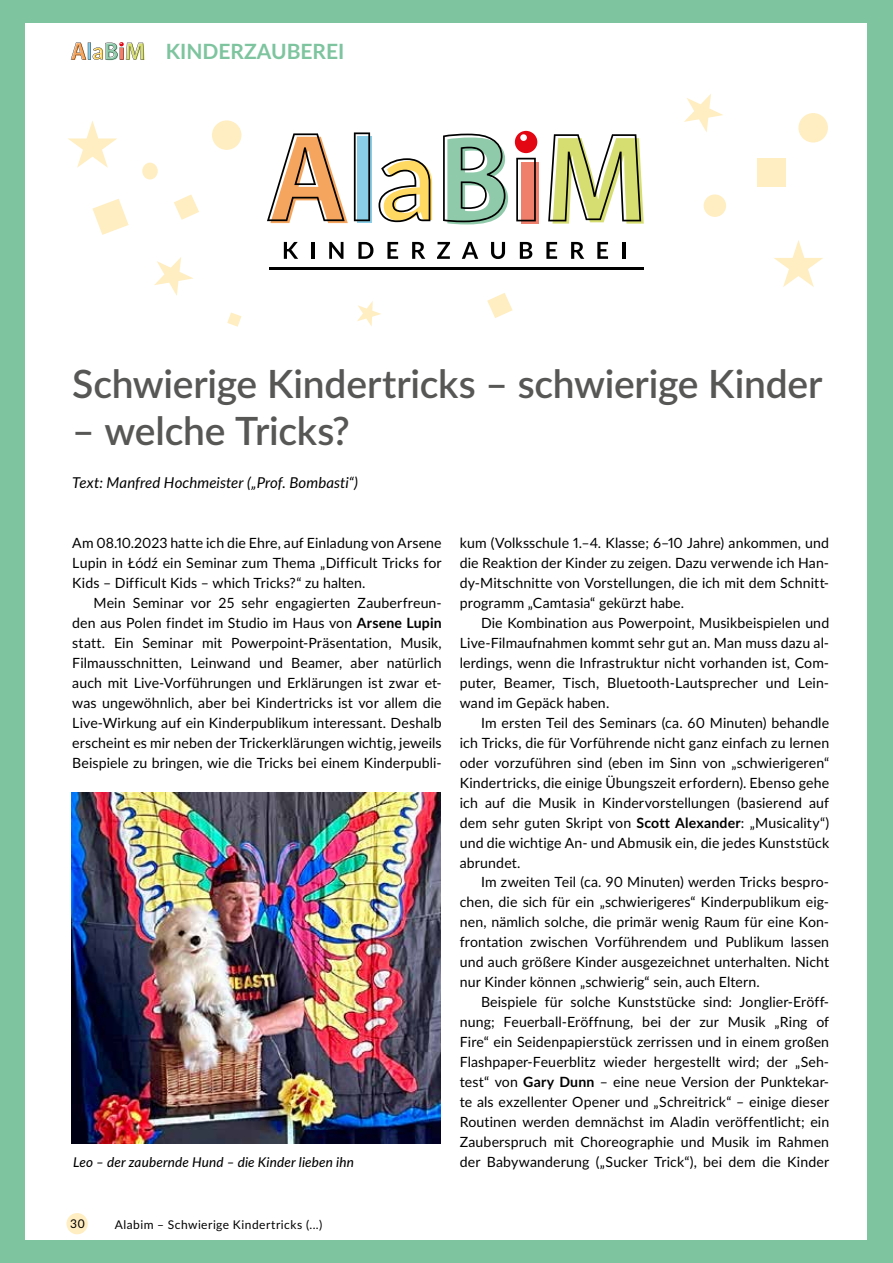
<style>
.page{position:relative;width:893px;height:1263px;background:#7dc49f}
.page>*{position:absolute;margin:0;border:0;box-sizing:border-box;transform-origin:0 0}
.t1{font:600 39px "Lato";letter-spacing:-.005em;color:#575756}
.t2{font:700 21px "Lato";color:#7dc49f}
.t3{font:italic 15px "Lato";letter-spacing:.005em;color:#000}
.t4{font:14.1px/20px "Lato";letter-spacing:.01em;color:#000;text-align:justify}
.t5{font:italic 500 13.5px "Lato";letter-spacing:.01em;color:#000}
.t6{font:12px "Lato";letter-spacing:.04em;color:#000}
.s1{font-weight:700}
.s2{color:#fff}
</style>
<div class="page">
<div style="left:26px;top:23px;width:841px;height:1216px;background:#fff"></div>
<hr style="left:88px;top:42px;width:3px;height:18px;background:#000">
<svg style="left:93px;top:42px;width:52px;height:18px"></svg>
<svg style="left:71px;top:43px;width:16px;height:17px"></svg>
<img style="left:72px;top:793px;width:369px;height:351px">
<div style="left:66px;top:1213px;width:22px;height:21px;background:#ffeec2;border-radius:50%"></div>
<div style="left:704px;top:194px;width:22px;height:23px;background:#ffeec2;border-radius:50%"></div>
<div style="left:798px;top:113px;width:30px;height:30px;background:#ffeec2;border-radius:50%"></div>
<div style="left:758px;top:158px;width:28px;height:28px;background:#ffeec2"></div>
<svg style="left:487px;top:293px;width:26px;height:25px"></svg>
<svg style="left:774px;top:240px;width:49px;height:47px"></svg>
<svg style="left:154px;top:257px;width:39px;height:39px"></svg>
<svg style="left:684px;top:94px;width:39px;height:38px"></svg>
<div style="left:212px;top:120px;width:29px;height:30px;background:#ffeec2;border-radius:50%"></div>
<div style="left:142px;top:163px;width:16px;height:16px;background:#ffeec2;border-radius:50%"></div>
<svg style="left:174px;top:194px;width:25px;height:26px"></svg>
<svg style="left:92px;top:199px;width:37px;height:36px"></svg>
<svg style="left:68px;top:121px;width:49px;height:47px"></svg>
<svg style="left:227px;top:312px;width:14px;height:15px"></svg>
<svg style="left:357px;top:301px;width:24px;height:26px"></svg>
<svg style="left:521px;top:162px;width:17px;height:62px"></svg>
<svg style="left:284px;top:242px;width:14px;height:17px"></svg>
<hr style="left:311px;top:242px;width:3px;height:17px;background:#000">
<svg style="left:329px;top:242px;width:14px;height:17px"></svg>
<svg style="left:358px;top:242px;width:15px;height:17px"></svg>
<svg style="left:387px;top:242px;width:11px;height:17px"></svg>
<svg style="left:412px;top:242px;width:13px;height:17px"></svg>
<svg style="left:437px;top:242px;width:13px;height:17px"></svg>
<svg style="left:462px;top:242px;width:16px;height:17px"></svg>
<svg style="left:491px;top:242px;width:14px;height:17px"></svg>
<svg style="left:520px;top:242px;width:12px;height:17px"></svg>
<svg style="left:546px;top:242px;width:11px;height:17px"></svg>
<svg style="left:571px;top:242px;width:13px;height:17px"></svg>
<svg style="left:597px;top:242px;width:11px;height:17px"></svg>
<hr style="left:622px;top:242px;width:3px;height:17px;background:#000">
<svg style="left:357px;top:136px;width:15px;height:87px"></svg>
<svg style="left:378px;top:158px;width:54px;height:64px"></svg>
<svg style="left:354px;top:132px;width:16px;height:89px"></svg>
<svg style="left:443px;top:134px;width:65px;height:90px"></svg>
<svg style="left:515px;top:131px;width:22px;height:90px"></svg>
<svg style="left:548px;top:134px;width:96px;height:90px"></svg>
<hr style="left:270px;top:267px;width:374px;height:3px;background:#000">
<svg style="left:267px;top:133px;width:81px;height:90px"></svg>
<h2 class="t2" style="left:166px;top:36px;width:180px">KINDERZAUBEREI</h2>
<h1 class="t1" style="left:72px;top:356px;width:752px">Schwierige Kindertricks – schwierige Kinder</h1>
<h1 class="t1" style="left:72px;top:402px;width:279px">– welche Tricks?</h1>
<p class="t3" style="left:72px;top:472px;width:287px">Text: Manfred Hochmeister („Prof. Bombasti“)</p>
<p class="t4" style="left:72px;top:532px;width:371px">Am 08.10.2023 hatte ich die Ehre, auf Einladung von Arsene Lupin in Łódź ein Seminar zum Thema „Difficult Tricks for Kids – Difficult Kids – which Tricks?“ zu halten.</p>
<p class="t4" style="left:72px;top:592px;width:371px;text-indent:21px">Mein Seminar vor 25 sehr engagierten Zauberfreun&shy;den aus Polen findet im Studio im Haus von <span class="s1">Arsene Lupin </span>statt. Ein Seminar mit Powerpoint-Präsentation, Musik, Filmausschnitten, Leinwand und Beamer, aber natürlich auch mit Live-Vorführungen und Erklärungen ist zwar et&shy;was ungewöhnlich, aber bei Kindertricks ist vor allem die Live-Wirkung auf ein Kinderpublikum interessant. Deshalb erscheint es mir neben der Trickerklärungen wichtig, jeweils Beispiele zu bringen, wie die Tricks bei einem Kinderpubli-</p>
<p class="t4" style="left:460px;top:532px;width:371px">kum (Volksschule 1.–4. Klasse; 6–10 Jahre) ankommen, und die Reaktion der Kinder zu zeigen. Dazu verwende ich Han&shy;dy-Mitschnitte von Vorstellungen, die ich mit dem Schnitt&shy;programm „Camtasia“ gekürzt habe.</p>
<p class="t4" style="left:460px;top:612px;width:371px;text-indent:21px">Die Kombination aus Powerpoint, Musikbeispielen und Live-Filmaufnahmen kommt sehr gut an. Man muss dazu al&shy;lerdings, wenn die Infrastruktur nicht vorhanden ist, Com&shy;puter, Beamer, Tisch, Bluetooth-Lautsprecher und Lein&shy;wand im Gepäck haben.</p>
<p class="t4" style="left:460px;top:712px;width:371px;text-indent:21px">Im ersten Teil des Seminars (ca. 60 Minuten) behandle ich Tricks, die für Vorführende nicht ganz einfach zu lernen oder vorzuführen sind (eben im Sinn von „schwierigeren“ Kindertricks, die einige Übungszeit erfordern). Ebenso gehe ich auf die Musik in Kindervorstellungen (basierend auf dem sehr guten Skript von <span class="s1">Scott Alexander</span>: „Musicality“) und die wichtige An- und Abmusik ein, die jedes Kunststück abrundet.</p>
<p class="t4" style="left:460px;top:872px;width:371px;text-indent:21px">Im zweiten Teil (ca. 90 Minuten) werden Tricks bespro&shy;chen, die sich für ein „schwierigeres“ Kinderpublikum eig&shy;nen, nämlich solche, die primär wenig Raum für eine Kon&shy;frontation zwischen Vorführendem und Publikum lassen und auch größere Kinder ausgezeichnet unterhalten. Nicht nur Kinder können „schwierig“ sein, auch Eltern.</p>
<p class="t4" style="left:460px;top:991px;width:371px;text-indent:21px">Beispiele für solche Kunststücke sind: Jonglier-Eröff&shy;nung; Feuerball-Eröffnung, bei der zur Musik „Ring of Fire“ ein Seidenpapierstück zerrissen und in einem großen Flashpaper-Feuerblitz wieder hergestellt wird; der „Seh&shy;test“ von <span class="s1">Gary Dunn</span> – eine neue Version der Punktekar&shy;te als exzellenter Opener und „Schreitrick“ – einige dieser Routinen werden demnächst im Aladin veröffentlicht; ein Zauberspruch mit Choreographie und Musik im Rahmen</p>
<p class="t5" style="left:73px;top:1152px;width:282px">Leo – der zaubernde Hund – die Kinder lieben ihn</p>
<p class="t4" style="left:460px;top:1151px;width:371px">der Babywanderung („Sucker Trick“), bei dem die Kinder</p>
<p class="t6" style="left:70px;top:1215px;width:19px">30<span class="s2">30</span></p>
<p class="t6" style="left:115px;top:1215px;width:209px">Alabim – Schwierige Kindertricks (...)</p>
</div>
